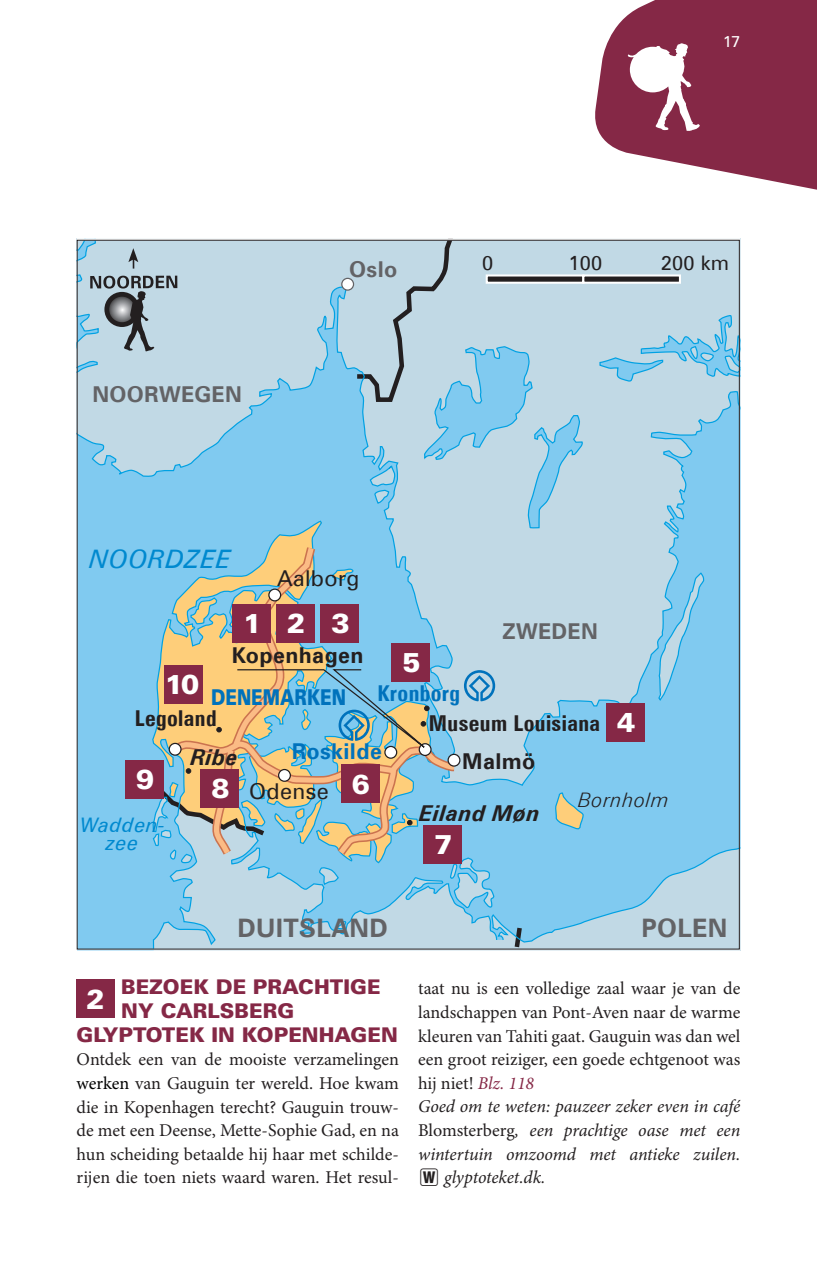
<style>
.page{position:relative;width:817px;height:1276px;background:#fff}
.page>*{position:absolute;margin:0;border:0;box-sizing:border-box;transform-origin:0 0}
.t1{font:900 27.22px "Univers LT Std";color:#fff}
.t2{font:700 25.43px "Zurich TL";letter-spacing:.015em;color:#636366}
.t3{font:italic 25.43px "Zurich TL";letter-spacing:.025em;color:#0089cf}
.t4{font:700 condensed 21.82px "Zurich TL";letter-spacing:.02em;color:#231f20}
.t5{font:700 21.82px "Zurich TL";letter-spacing:.015em;color:#636366}
.t6{font:700 21.82px "Zurich TL";letter-spacing:.015em;color:#231f20}
.t7{font:21.82px "Zurich TL";letter-spacing:.015em;color:#231f20}
.t8{font:italic 700 21.82px "Zurich TL";letter-spacing:.015em;color:#231f20}
.t9{font:900 21.82px "Zurich TL";color:#0072bc;scale:.8 1}
.t10{font:700 21.82px "Zurich TL";letter-spacing:.015em;color:#0072bc}
.t11{font:700 condensed 21.82px "Zurich TL";letter-spacing:.015em;color:#0072bc}
.t12{font:900 20.25px "Univers LT Std";color:#852846}
.t13{font:italic 20.03px/18.2px "Zurich TL";letter-spacing:.025em;color:#0089cf;text-align:center}
.t14{font:20.03px "Zurich TL";letter-spacing:.015em;color:#231f20}
.t15{font:italic 300 20.03px "Zurich TL";letter-spacing:.02em;color:#231f20}
.t16{font:18px/23.6px "Minion Pro";color:#231f20;text-align:justify}
.t17{font:italic 18px "Minion Pro";letter-spacing:-.01em;color:#231f20}
.t18{font:15.75px "Univers LT Std";color:#fff}
.s1{color:#000}
.s2{font-style:italic;color:#852846}
.s3{font-style:italic}
</style>
<div class="page">
<svg style="left:595px;top:0;width:221px;height:190px;fill:#852846"></svg>
<svg style="left:816px;top:156px;width:1px;height:34px"></svg>
<div style="left:77px;top:979px;width:38px;height:39px;background:#852846"></div>
<svg style="left:77px;top:238px;width:663px;height:712px;background:#a2cadc"></svg>
<div style="left:423px;top:825px;width:38px;height:38px;background:#852846"></div>
<div style="left:341px;top:764px;width:38px;height:39px;background:#852846"></div>
<div style="left:200px;top:769px;width:39px;height:38px;background:#852846"></div>
<div style="left:125px;top:760px;width:38px;height:38px;background:#852846"></div>
<div style="left:164px;top:665px;width:39px;height:38px;background:#852846"></div>
<div style="left:627px;top:42px;width:72px;height:89px;background:#852846"></div>
<p class="t18" style="left:723px;top:32px;width:19px">17</p>
<p class="t5" style="left:92px;top:379px;width:151px">NOORWEGEN</p>
<p class="t5" style="left:349px;top:255px;width:50px">Oslo</p>
<p class="t14" style="left:482px;top:250px;width:13px">0</p>
<p class="t14" style="left:568px;top:250px;width:35px">100</p>
<p class="t14" style="left:660px;top:250px;width:70px">200 km</p>
<h2 class="t3" style="left:89px;top:542px;width:143px">NOORDZEE</h2>
<p class="t7" style="left:277px;top:564px;width:84px">Aalborg</p>
<h1 class="t1" style="left:243px;top:606px;width:107px">123</h1>
<h1 class="t1" style="left:165px;top:667px;width:36px">10</h1>
<p class="t6" style="left:232px;top:641px;width:133px">Kopenhagen</p>
<p class="t9" style="left:211px;top:682px;width:170px">DENEMARKEN</p>
<h1 class="t1" style="left:402px;top:645px;width:20px">5</h1>
<p class="t11" style="left:377px;top:678px;width:84px">Kronborg</p>
<p class="t5" style="left:502px;top:617px;width:97px">ZWEDEN</p>
<p class="t4" style="left:135px;top:704px;width:83px">Legoland</p>
<p class="t8" style="left:191px;top:742px;width:49px">Ribe</p>
<p class="t10" style="left:291px;top:736px;width:92px">Roskilde</p>
<h1 class="t1" style="left:136px;top:762px;width:20px">9</h1>
<h1 class="t1" style="left:211px;top:771px;width:20px">8</h1>
<h1 class="t1" style="left:352px;top:767px;width:20px">6</h1>
<p class="t7" style="left:249px;top:777px;width:81px">Odense</p>
<p class="t13" style="left:80px;top:814px;width:87px">Wadden&shy;zee</p>
<p class="t4" style="left:429px;top:709px;width:173px">Museum Louisiana</p>
<p class="t6" style="left:462px;top:747px;width:75px">Malmö</p>
<h1 class="t1" style="left:617px;top:705px;width:20px">4</h1>
<p class="t8" style="left:419px;top:799px;width:122px">Eiland Møn</p>
<h1 class="t1" style="left:434px;top:827px;width:20px">7</h1>
<p class="t15" style="left:578px;top:787px;width:92px">Bornholm</p>
<h2 class="t2" style="left:237px;top:911px;width:152px">DUITSLAND</h2>
<p class="t12" style="left:121px;top:974px;width:261px">BEZOEK DE PRACHTIGE</p>
<p class="t12" style="left:121px;top:998px;width:174px">NY CARLSBERG</p>
<p class="t12" style="left:77px;top:1021px;width:323px">GLYPTOTEK IN KOPENHAGEN</p>
<p class="t16" style="left:77px;top:1048px;width:324px">Ontdek een van de mooiste verzamelingen <span class="s1">werken</span> van Gauguin ter wereld. Hoe kwam die in Kopenhagen terecht? Gauguin trouw&shy;de met een Deense, Mette-Sophie Gad, en na hun scheiding betaalde hij haar met schilde&shy;rijen die toen niets waard waren. Het resul-</p>
<h1 class="t1" style="left:87px;top:981px;width:20px">2</h1>
<h2 class="t2" style="left:641px;top:911px;width:88px">POLEN</h2>
<p class="t16" style="left:418px;top:977px;width:324px;text-align:left">taat nu is een volledige zaal waar je van de landschappen van Pont-Aven naar de warme kleuren van Tahiti gaat. Gauguin was dan wel een groot reiziger, een goede echtgenoot was hij niet! <span class="s2">Blz. 118<br></span><span class="s3">Goed om te weten: pauzeer zeker even in café </span>Blomsterberg<span class="s3">, een prachtige oase met een wintertuin omzoomd met antieke zuilen.</span></p>
<p class="t17" style="left:418px;top:1167px;width:129px">□ glyptoteket.dk.</p>
</div>
